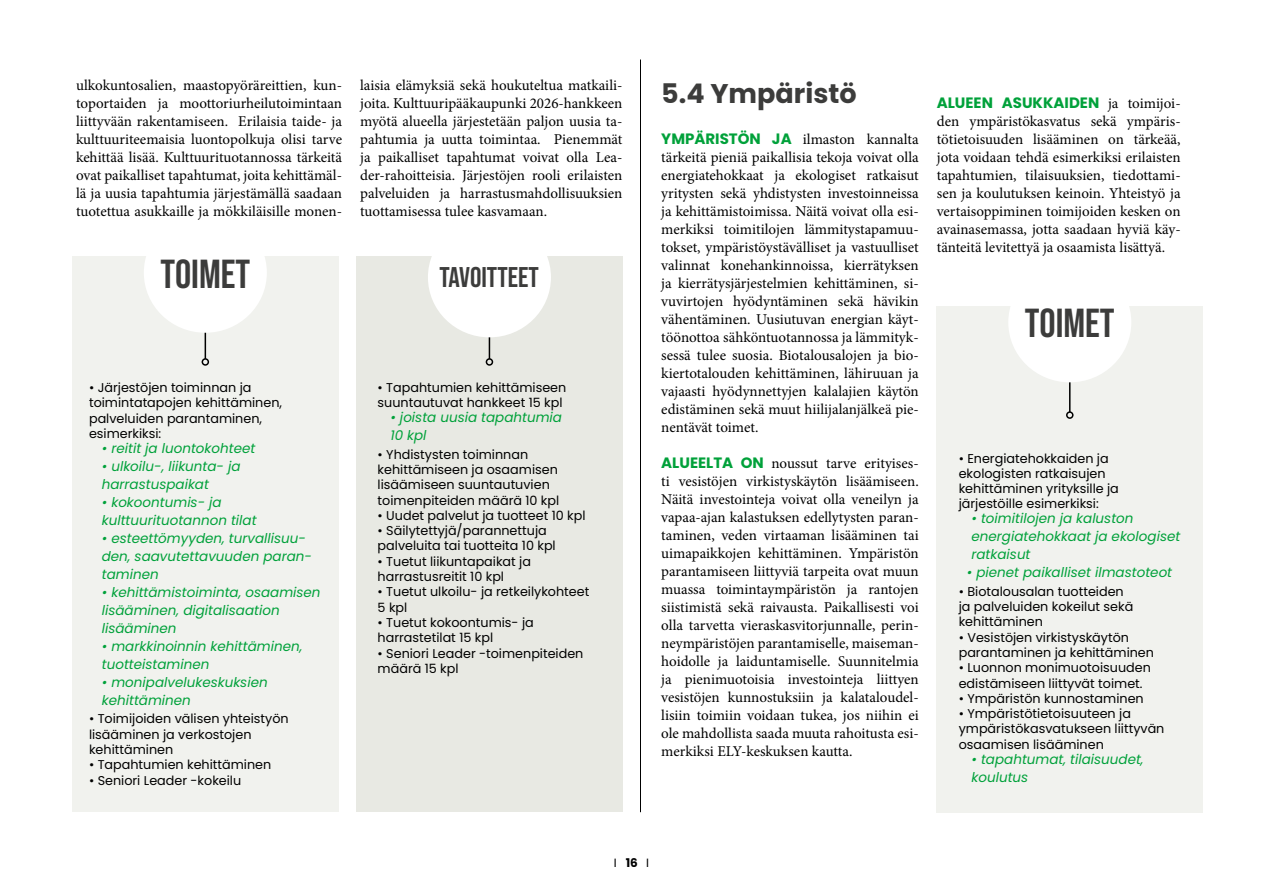
<style>
.page{position:relative;width:1263px;height:893px;background:#fff}
.page>*{position:absolute;margin:0;border:0;box-sizing:border-box;transform-origin:0 0}
.t1{font:40.5px "Bebas Neue";color:#3c3c3b}
.t2{font:28.5px "Bebas Neue";color:#3c3c3b}
.H2_otsikko{font:700 27px "Poppins";color:#3c3c3b}
.Leipis_alku{font:15px/18px "Minion Pro";color:#000;text-align:justify}
.Päätteetön_kursiivi{font:italic 13.5px/18px "Poppins";color:#00a13a}
.taulukko_leipis{font:12.75px/15.3px "Poppins";color:#000}
.t3{font:12px "Poppins";color:#000}
.s1{font-family:"Poppins";font-weight:700;color:#00a13a}
.s2{font-weight:700}
</style>
<div class="page">
<div style="left:72px;top:256px;width:266px;height:556px;background:#f1f2ee"></div>
<hr style="left:205px;top:292px;width:1px;height:67px;background:#000">
<div style="left:202px;top:358px;width:7px;height:8px;border:2px solid #000;border-radius:50%"></div>
<div style="left:356px;top:256px;width:266px;height:556px;background:#e8e9e3"></div>
<div style="left:144px;top:213px;width:123px;height:120px;background:#fff;border-radius:50%"></div>
<hr style="left:489px;top:297px;width:1px;height:62px;background:#000">
<div style="left:486px;top:358px;width:7px;height:8px;border:2px solid #000;border-radius:50%"></div>
<div style="left:428px;top:217px;width:123px;height:120px;background:#fff;border-radius:50%"></div>
<hr style="left:640px;top:60px;width:1px;height:752px;background:#000">
<div style="left:937px;top:306px;width:266px;height:506px;background:#f1f2ee"></div>
<hr style="left:1069px;top:333px;width:1px;height:79px;background:#000">
<div style="left:1066px;top:411px;width:7px;height:8px;border:2px solid #000;border-radius:50%"></div>
<div style="left:1008px;top:262px;width:123px;height:120px;background:#fff;border-radius:50%"></div>
<p class="Leipis_alku" style="left:76px;top:76px;width:268px">ulkokuntosalien, maastopyöräreittien, kun&shy;toportaiden ja moottoriurheilutoimintaan liittyvään rakentamiseen. Erilaisia taide- ja kulttuuriteemaisia luontopolkuja olisi tarve kehittää lisää. Kulttuurituotannossa tärkeitä ovat paikalliset tapahtumat, joita kehittämäl&shy;lä ja uusia tapahtumia järjestämällä saadaan tuotettua asukkaille ja mökkiläisille monen-</p>
<p class="Leipis_alku" style="left:360px;top:76px;width:264px">laisia elämyksiä sekä houkuteltua matkaili&shy;joita. Kulttuuripääkaupunki 2026-hankkeen myötä alueella järjestetään paljon uusia ta&shy;pahtumia ja uutta toimintaa. Pienemmät ja paikalliset tapahtumat voivat olla Lea&shy;der-rahoitteisia. Järjestöjen rooli erilaisten palveluiden ja harrastusmahdollisuuksien tuottamisessa tulee kasvamaan.</p>
<h2 class="H2_otsikko" style="left:661px;top:78px;width:197px">5.4 Ympäristö</h2>
<p class="Leipis_alku" style="left:661px;top:130px;width:259px"><span class="s1">YMPÄRISTÖN JA</span> ilmaston kannalta tärkeitä pieniä paikallisia tekoja voivat olla energiatehokkaat ja ekologiset ratkaisut yritysten sekä yhdistysten investoinneissa ja kehittämistoimissa. Näitä voivat olla esi&shy;merkiksi toimitilojen lämmitystapamuu&shy;tokset, ympäristöystävälliset ja vastuulliset valinnat konehankinnoissa, kierrätyksen ja kierrätysjärjestelmien kehittäminen, si&shy;vuvirtojen hyödyntäminen sekä hävikin vähentäminen. Uusiutuvan energian käyt&shy;töönottoa sähköntuotannossa ja lämmityk&shy;sessä tulee suosia. Biotalousalojen ja bio&shy;kiertotalouden kehittäminen, lähiruuan ja vajaasti hyödynnettyjen kalalajien käytön edistäminen sekä muut hiilijalanjälkeä pie&shy;nentävät toimet.</p>
<p class="Leipis_alku" style="left:661px;top:454px;width:259px"><span class="s1">ALUEELTA ON</span> noussut tarve erityises&shy;ti vesistöjen virkistyskäytön lisäämiseen.<br>Näitä investointeja voivat olla veneilyn ja vapaa-ajan kalastuksen edellytysten paran&shy;taminen, veden virtaaman lisääminen tai uimapaikkojen kehittäminen. Ympäristön parantamiseen liittyviä tarpeita ovat muun muassa toimintaympäristön ja rantojen siistimistä sekä raivausta. Paikallisesti voi olla tarvetta vieraskasvitorjunnalle, perin&shy;neympäristöjen parantamiselle, maiseman&shy;hoidolle ja laiduntamiselle. Suunnitelmia ja pienimuotoisia investointeja liittyen vesistöjen kunnostuksiin ja kalataloudel&shy;lisiin toimiin voidaan tukea, jos niihin ei ole mahdollista saada muuta rahoitusta esi&shy;merkiksi ELY-keskuksen kautta.</p>
<p class="t1" style="left:160px;top:251px;width:91px">TOIMET</p>
<p class="t2" style="left:439px;top:261px;width:101px">TAVOITTEET</p>
<p class="taulukko_leipis" style="left:89px;top:380px;width:194px">• Järjestöjen toiminnan ja toimintatapojen kehittäminen, palveluiden parantaminen, esimerkiksi:</p>
<p class="Päätteetön_kursiivi" style="left:102px;top:439px;width:155px">• reitit ja luontokohteet</p>
<p class="Päätteetön_kursiivi" style="left:102px;top:457px;width:140px">• ulkoilu-, liikunta- ja harrastuspaikat</p>
<p class="Päätteetön_kursiivi" style="left:102px;top:493px;width:156px">• kokoontumis- ja kulttuurituotannon tilat</p>
<p class="Päätteetön_kursiivi" style="left:102px;top:529px;width:212px">• esteettömyyden, turvallisuu&shy;den, saavutettavuuden paran&shy;taminen</p>
<p class="Päätteetön_kursiivi" style="left:102px;top:583px;width:220px">• kehittämistoiminta, osaamisen lisääminen, digitalisaation lisääminen</p>
<p class="Päätteetön_kursiivi" style="left:102px;top:637px;width:202px">• markkinoinnin kehittäminen, tuotteistaminen</p>
<p class="Päätteetön_kursiivi" style="left:102px;top:673px;width:167px">• monipalvelukeskuksien kehittäminen</p>
<p class="taulukko_leipis" style="left:89px;top:711px;width:201px">• Toimijoiden välisen yhteistyön lisääminen ja verkostojen kehittäminen</p>
<p class="taulukko_leipis" style="left:89px;top:757px;width:184px">• Tapahtumien kehittäminen</p>
<p class="taulukko_leipis" style="left:89px;top:772px;width:154px">• Seniori Leader -kokeilu</p>
<p class="taulukko_leipis" style="left:378px;top:380px;width:190px">• Tapahtumien kehittämiseen suuntautuvat hankkeet 15 kpl</p>
<p class="Päätteetön_kursiivi" style="left:390px;top:409px;width:173px">• joista uusia tapahtumia<br>10 kpl</p>
<p class="taulukko_leipis" style="left:378px;top:447px;width:183px">• Yhdistysten toiminnan kehittämiseen ja osaamisen lisäämiseen suuntautuvien toimenpiteiden määrä 10 kpl</p>
<p class="taulukko_leipis" style="left:378px;top:508px;width:209px">• Uudet palvelut ja tuotteet 10 kpl</p>
<p class="taulukko_leipis" style="left:378px;top:523px;width:180px">• Säilytettyjä/parannettuja palveluita tai tuotteita 10 kpl</p>
<p class="taulukko_leipis" style="left:378px;top:554px;width:155px">• Tuetut liikuntapaikat ja harrastusreitit 10 kpl</p>
<p class="taulukko_leipis" style="left:378px;top:584px;width:213px">• Tuetut ulkoilu- ja retkeilykohteet<br>5 kpl</p>
<p class="taulukko_leipis" style="left:378px;top:615px;width:158px">• Tuetut kokoontumis- ja harrastetilat 15 kpl</p>
<p class="taulukko_leipis" style="left:378px;top:645px;width:207px">• Seniori Leader -toimenpiteiden määrä 15 kpl</p>
<p class="Leipis_alku" style="left:937px;top:94px;width:245px"><span class="s1">ALUEEN ASUKKAIDEN</span> ja toimijoi&shy;den ympäristökasvatus sekä ympäris&shy;tötietoisuuden lisääminen on tärkeää, jota voidaan tehdä esimerkiksi erilaisten tapahtumien, tilaisuuksien, tiedottami&shy;sen ja koulutuksen keinoin. Yhteistyö ja vertaisoppiminen toimijoiden kesken on avainasemassa, jotta saadaan hyviä käy&shy;tänteitä levitettyä ja osaamista lisättyä.</p>
<p class="t1" style="left:1025px;top:301px;width:91px">TOIMET</p>
<p class="taulukko_leipis" style="left:959px;top:450px;width:162px">• Energiatehokkaiden ja ekologisten ratkaisujen kehittäminen yrityksille ja järjestöille esimerkiksi:</p>
<p class="Päätteetön_kursiivi" style="left:971px;top:510px;width:210px">• toimitilojen ja kaluston energiatehokkaat ja ekologiset ratkaisut</p>
<p class="Päätteetön_kursiivi" style="left:967px;top:564px;width:207px">• pienet paikalliset ilmastoteot</p>
<p class="taulukko_leipis" style="left:959px;top:584px;width:176px">• Biotalousalan tuotteiden ja palveluiden kokeilut sekä kehittäminen</p>
<p class="taulukko_leipis" style="left:959px;top:630px;width:197px">• Vesistöjen virkistyskäytön parantaminen ja kehittäminen</p>
<p class="taulukko_leipis" style="left:959px;top:660px;width:194px">• Luonnon monimuotoisuuden edistämiseen liittyvät toimet.</p>
<p class="taulukko_leipis" style="left:959px;top:691px;width:187px">• Ympäristön kunnostaminen</p>
<p class="taulukko_leipis" style="left:959px;top:706px;width:207px">• Ympäristötietoisuuteen ja ympäristökasvatukseen liittyvän osaamisen lisääminen</p>
<p class="Päätteetön_kursiivi" style="left:971px;top:750px;width:174px">• tapahtumat, tilaisuudet, koulutus</p>
<p class="t3" style="left:614px;top:856px;width:37px">I <span class="s2">16</span> I</p>
</div>
